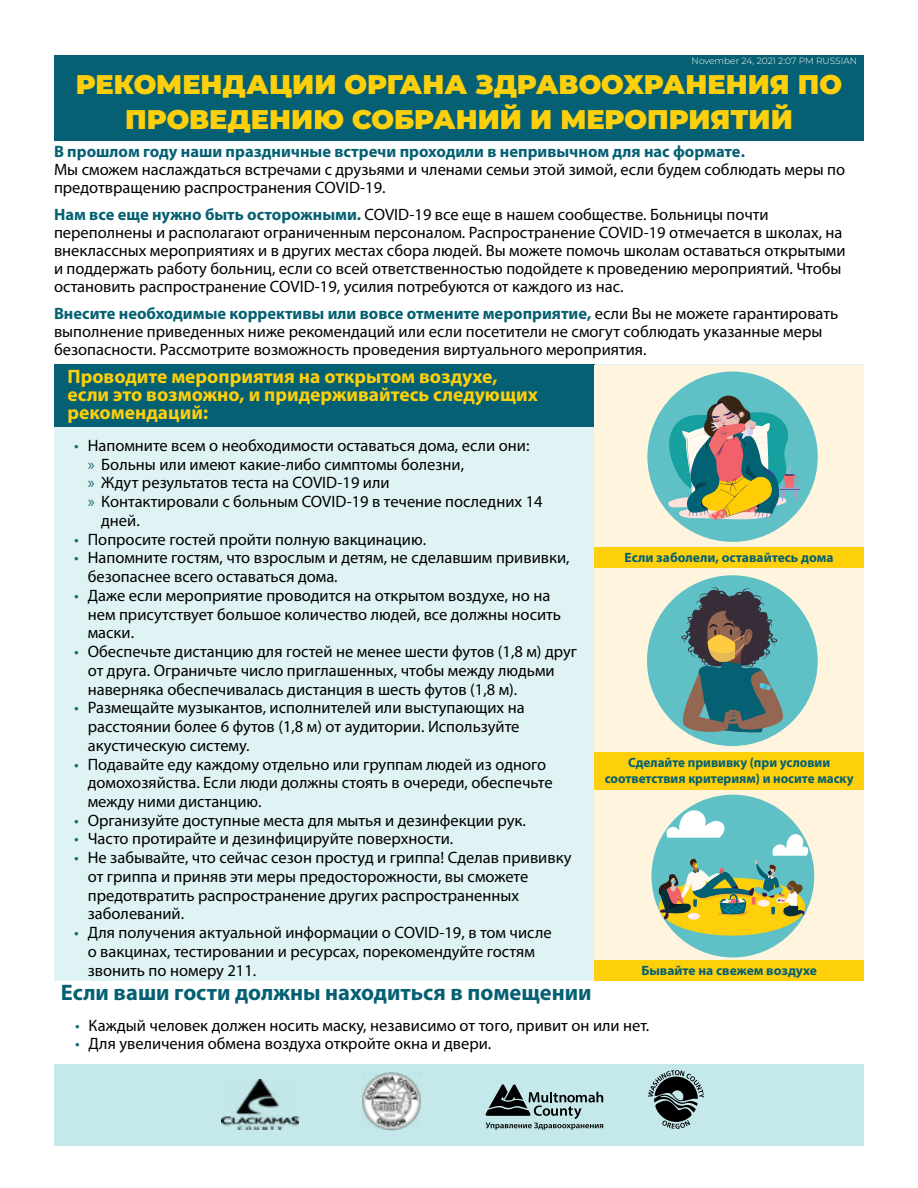
<style>
.page{position:relative;width:918px;height:1188px;background:#fff}
.page>*{position:absolute;margin:0;border:0;box-sizing:border-box;transform-origin:0 0}
.t1{font:900 27px/34.5px "Montserrat";color:#fecf0b;text-align:center}
.t2{font:700 22.5px "Myriad Pro";color:#046072}
.t3{font:700 19.5px/18px "Myriad Pro";color:#fecf0b}
.t4{font:16.5px/18.8px "Myriad Pro";color:#000}
.t5{font:700 16.5px "Myriad Pro";color:#046072}
.t6{font:700 13.5px/16.2px "Myriad Pro";color:#046072;text-align:center}
.t7{font:300 9px "Montserrat";color:#fff}
.s1{font-weight:700;color:#046072}
.s2{color:#196876}
</style>
<div class="page">
<div style="left:54px;top:55px;width:810px;height:85px;background:#046072"></div>
<div style="left:54px;top:364px;width:810px;height:617px;background:#e0f3f4"></div>
<div style="left:55px;top:1065px;width:809px;height:81px;background:#c5e8ea"></div>
<div style="left:54px;top:364px;width:540px;height:62px;background:#046072"></div>
<div style="left:594px;top:365px;width:270px;height:208px;background:#fff4de"></div>
<div style="left:647px;top:372px;width:171px;height:170px;background:#5fc1c6;border-radius:50%"></div>
<svg style="left:668px;top:395px;width:131px;height:127px"></svg>
<div style="left:594px;top:568px;width:270px;height:208px;background:#fff4de"></div>
<div style="left:647px;top:575px;width:171px;height:171px;background:#5fc1c6;border-radius:50%"></div>
<svg style="left:680px;top:587px;width:105px;height:147px"></svg>
<div style="left:594px;top:774px;width:270px;height:207px;background:#fff4de"></div>
<div style="left:651px;top:795px;width:163px;height:162px;background:#5fc1c6;border-radius:50%"></div>
<div style="left:659px;top:878px;width:146px;height:58px;background:#fecf0b;border-radius:50%"></div>
<svg style="left:658px;top:810px;width:150px;height:110px"></svg>
<div style="left:688px;top:913px;width:12px;height:7px;background:#fdeff5;border-radius:50%"></div>
<div style="left:594px;top:548px;width:270px;height:20px;background:#fecf0b"></div>
<div style="left:594px;top:752px;width:270px;height:38px;background:#fecf0b"></div>
<div style="left:594px;top:960px;width:270px;height:21px;background:#fecf0b"></div>
<img style="left:221px;top:1080px;width:78px;height:50px">
<img style="left:362px;top:1072px;width:59px;height:59px">
<svg style="left:486px;top:1084px;width:117px;height:46px"></svg>
<svg style="left:648px;top:1070px;width:56px;height:59px"></svg>
<p class="t7" style="left:692px;top:55px;width:167px">November 24, 2021 2:07 PM RUSSIAN</p>
<h1 class="t1" style="left:76px;top:66px;width:768px">РЕКОМЕНДАЦИИ ОРГАНА ЗДРАВООХРАНЕНИЯ ПО<br>ПРОВЕДЕНИЮ СОБРАНИЙ И МЕРОПРИЯТИЙ</h1>
<p class="t5" style="left:54px;top:141px;width:692px">В прошлом году наши праздничные встречи проходили в непривычном для нас формате.</p>
<p class="t4" style="left:54px;top:160px;width:793px;line-height:18px">Мы сможем наслаждаться встречами с друзьями и членами семьи этой зимой, если будем соблюдать меры по предотвращению распространения COVID-19.</p>
<p class="t4" style="left:54px;top:205px;width:793px;line-height:18px"><span class="s1">Нам все еще нужно быть осторожными.</span> COVID-19 все еще в нашем сообществе. Больницы почти переполнены и располагают ограниченным персоналом. Распространение COVID-19 отмечается в школах, на внеклассных мероприятиях и в других местах сбора людей. Вы можете помочь школам оставаться открытыми и поддержать работу больниц, если со всей ответственностью подойдете к проведению мероприятий. Чтобы остановить распространение COVID-19, усилия потребуются от каждого из нас.</p>
<p class="t4" style="left:54px;top:304px;width:786px;line-height:18px"><span class="s1">Внесите необходимые коррективы или вовсе отмените мероприятие,</span> если Вы не можете гарантировать выполнение приведенных ниже рекомендаций или если посетители не смогут соблюдать указанные меры безопасности. Рассмотрите возможность проведения виртуального мероприятия.</p>
<p class="t3" style="left:68px;top:367px;width:472px">Проводите мероприятия на открытом воздухе, если это возможно, и придерживайтесь следующих рекомендаций:</p>
<p class="t4" style="left:74px;top:436px;width:457px"><span class="s2">•</span> Напомните всем о необходимости оставаться дома, если они:</p>
<p class="t4" style="left:88px;top:454px;width:378px"><span class="s2">»</span> Больны или имеют какие-либо симптомы болезни,</p>
<p class="t4" style="left:88px;top:473px;width:303px"><span class="s2">»</span> Ждут результатов теста на COVID-19 или</p>
<p class="t4" style="left:88px;top:492px;width:456px"><span class="s2">»</span> Контактировали с больным COVID-19 в течение последних 14</p>
<p class="t4" style="left:101px;top:511px;width:40px">дней.</p>
<p class="t4" style="left:74px;top:529px;width:353px"><span class="s2">•</span> Попросите гостей пройти полную вакцинацию.</p>
<p class="t4" style="left:88px;top:548px;width:483px;text-indent:-13px"><span class="s2">•</span> Напомните гостям, что взрослым и детям, не сделавшим прививки, безопаснее всего оставаться дома.</p>
<p class="t4" style="left:88px;top:586px;width:475px;text-indent:-13px"><span class="s2">•</span> Даже если мероприятие проводится на открытом воздухе, но на нем присутствует большое количество людей, все должны носить маски.</p>
<p class="t4" style="left:88px;top:642px;width:491px;text-indent:-13px"><span class="s2">•</span> Обеспечьте дистанцию для гостей не менее шести футов (1,8 м) друг от друга. Ограничьте число приглашенных, чтобы между людьми наверняка обеспечивалась дистанция в шесть футов (1,8 м).</p>
<p class="t4" style="left:88px;top:698px;width:438px;text-indent:-13px"><span class="s2">•</span> Размещайте музыкантов, исполнителей или выступающих на расстоянии более 6 футов (1,8 м) от аудитории. Используйте акустическую систему.</p>
<p class="t4" style="left:88px;top:754px;width:466px;text-indent:-13px"><span class="s2">•</span> Подавайте еду каждому отдельно или группам людей из одного домохозяйства. Если люди должны стоять в очереди, обеспечьте между ними дистанцию.</p>
<p class="t4" style="left:74px;top:811px;width:453px"><span class="s2">•</span> Организуйте доступные места для мытья и дезинфекции рук.</p>
<p class="t4" style="left:74px;top:829px;width:381px"><span class="s2">•</span> Часто протирайте и дезинфицируйте поверхности.</p>
<p class="t4" style="left:88px;top:848px;width:485px;text-indent:-13px"><span class="s2">•</span> Не забывайте, что сейчас сезон простуд и гриппа! Сделав прививку от гриппа и приняв эти меры предосторожности, вы сможете предотвратить распространение других распространенных заболеваний.</p>
<p class="t4" style="left:88px;top:923px;width:465px;text-indent:-13px"><span class="s2">•</span> Для получения актуальной информации о COVID-19, в том числе о вакцинах, тестировании и ресурсах, порекомендуйте гостям звонить по номеру 211.</p>
<h2 class="t2" style="left:61px;top:978px;width:532px">Если ваши гости должны находиться в помещении</h2>
<p class="t6" style="left:625px;top:549px;width:211px">Если заболели, оставайтесь дома</p>
<p class="t6" style="left:605px;top:754px;width:250px">Сделайте прививку (при условии соответствия критериям) и носите маску</p>
<p class="t6" style="left:641px;top:962px;width:177px">Бывайте на свежем воздухе</p>
<p class="t4" style="left:75px;top:1016px;width:576px"><span class="s2">•</span> Каждый человек должен носить маску, независимо от того, привит он или нет.</p>
<p class="t4" style="left:75px;top:1034px;width:418px"><span class="s2">•</span> Для увеличения обмена воздуха откройте окна и двери.</p>
</div>
